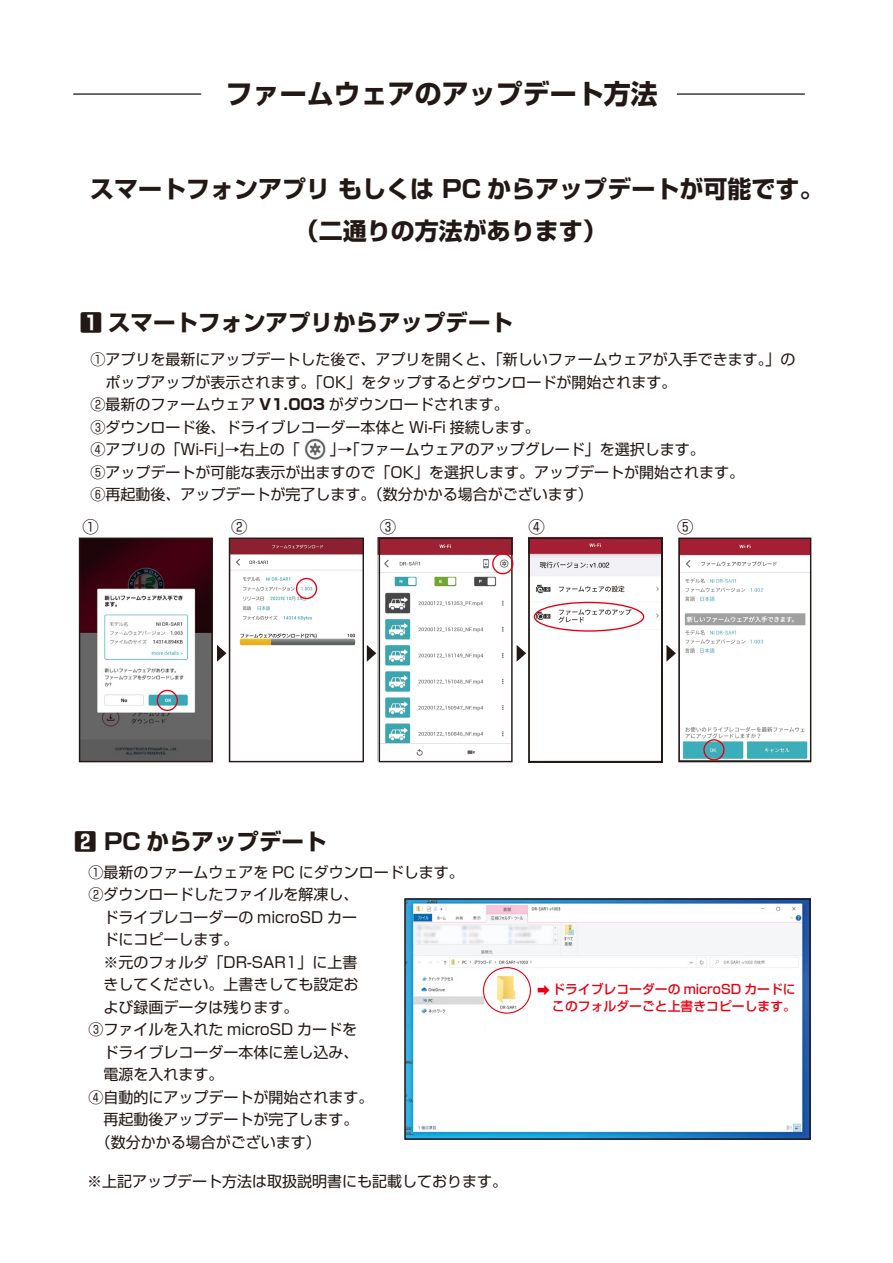
<style>
.page{position:relative;width:893px;height:1263px;background:#fff}
.page>*{position:absolute;margin:0;border:0;box-sizing:border-box;transform-origin:0 0}
.t1{font:700 27px "Shin Go Pro";color:#221815}
.t2{font:700 24px/42px "Shin Go Pro";color:#221815;text-align:center}
.t3{font:700 22.5px "Shin Go Pro";color:#221815}
.t4{font:16.35px "Shin Go Pro";color:#221815}
.t5{font:15px/22.5px "Shin Go Pro";color:#221815}
.t6{font:500 12.9px/17.1px "Shin Go Pro";color:#e60012;text-align:right}
.s1{font-weight:700}
</style>
<div class="page">
<img style="left:81px;top:539px;width:130px;height:221px">
<img style="left:231px;top:539px;width:131px;height:107px">
<img style="left:378px;top:537px;width:133px;height:223px">
<img style="left:530px;top:537px;width:133px;height:225px">
<img style="left:680px;top:539px;width:129px;height:221px">
<svg style="left:217px;top:645px;width:9px;height:17px"></svg>
<div style="left:79px;top:537px;width:134px;height:225px;border:1px solid #221815"></div>
<svg style="left:367px;top:645px;width:9px;height:17px"></svg>
<div style="left:229px;top:537px;width:135px;height:225px;border:1px solid #221815"></div>
<svg style="left:517px;top:645px;width:9px;height:17px"></svg>
<div style="left:379px;top:537px;width:134px;height:225px;border:1px solid #221815"></div>
<svg style="left:666px;top:645px;width:10px;height:17px"></svg>
<div style="left:528px;top:537px;width:134px;height:225px;border:1px solid #221815"></div>
<div style="left:678px;top:537px;width:133px;height:225px;border:1px solid #221815"></div>
<div style="left:492px;top:553px;width:21px;height:21px;border:1px solid #e60012;border-radius:50%"></div>
<div style="left:703px;top:739px;width:22px;height:21px;border:1px solid #e60012;border-radius:50%"></div>
<div style="left:534px;top:602px;width:110px;height:30px;border:1px solid #e60012;border-radius:50%"></div>
<img style="left:407px;top:901px;width:401px;height:236px">
<div style="left:483px;top:967px;width:48px;height:47px;border:1px solid #e60012;border-radius:50%"></div>
<div style="left:404px;top:898px;width:407px;height:242px;border:2px solid #221815"></div>
<img style="left:304px;top:438px;width:22px;height:22px">
<hr style="left:73px;top:93px;width:128px;height:2px;background:#3e3a39">
<hr style="left:677px;top:93px;width:128px;height:2px;background:#3e3a39">
<div style="left:157px;top:690px;width:21px;height:21px;border:1px solid #e60012;border-radius:50%"></div>
<div style="left:296px;top:578px;width:21px;height:21px;border:1px solid #e60012;border-radius:50%"></div>
<h1 class="t1" style="left:226px;top:73px;width:433px">ファームウェアのアップデート方法</h1>
<h2 class="t2" style="left:90px;top:166px;width:735px">スマートフォンアプリ もしくは PC からアップデートが可能です。（二通りの方法があります）</h2>
<h3 class="t3" style="left:80px;top:304px;width:435px">1 スマートフォンアプリからアップデート</h3>
<p class="t5" style="left:90px;top:346px;width:706px">①アプリを最新にアップデートした後で、アプリを開くと、「新しいファームウェアが入手できます。」の　ポップアップが表示されます。「OK」をタップするとダウンロードが開始されます。<br>②最新のファームウェア <span class="s1">V1.003</span> がダウンロードされます。<br>③ダウンロード後、ドライブレコーダー本体と Wi-Fi 接続します。<br>④アプリの「Wi-Fi」→右上の「　　」→「ファームウェアのアップグレード」を選択します。<br>⑤アップデートが可能な表示が出ますので「OK」を選択します。アップデートが開始されます。<br>⑥再起動後、アップデートが完了します。（数分かかる場合がございます）</p>
<p class="t4" style="left:82px;top:513px;width:18px">①</p>
<p class="t4" style="left:231px;top:513px;width:18px">②</p>
<p class="t4" style="left:380px;top:513px;width:18px">③</p>
<p class="t4" style="left:529px;top:513px;width:18px">④</p>
<p class="t4" style="left:677px;top:513px;width:18px">⑤</p>
<h3 class="t3" style="left:74px;top:823px;width:254px">2 PC からアップデート</h3>
<p class="t5" style="left:88px;top:859px;width:377px">①最新のファームウェアを PC にダウンロードします。</p>
<p class="t5" style="left:88px;top:881px;width:271px">②ダウンロードしたファイルを解凍し、</p>
<p class="t5" style="left:103px;top:904px;width:255px">ドライブレコーダーの microSD カー</p>
<p class="t5" style="left:103px;top:926px;width:136px">ドにコピーします。</p>
<p class="t5" style="left:88px;top:949px;width:270px">　※元のフォルダ「DR-SAR1」に上書</p>
<p class="t5" style="left:103px;top:971px;width:256px">きしてください。上書きしても設定お</p>
<p class="t5" style="left:103px;top:994px;width:196px">よび録画データは残ります。</p>
<p class="t5" style="left:88px;top:1016px;width:270px">③ファイルを入れた microSD カードを</p>
<p class="t5" style="left:103px;top:1039px;width:256px">ドライブレコーダー本体に差し込み、</p>
<p class="t5" style="left:103px;top:1061px;width:121px">電源を入れます。</p>
<p class="t5" style="left:88px;top:1084px;width:286px">④自動的にアップデートが開始されます。</p>
<p class="t5" style="left:103px;top:1106px;width:256px">再起動後アップデートが完了します。</p>
<p class="t5" style="left:96px;top:1129px;width:226px">（数分かかる場合がございます）</p>
<p class="t5" style="left:87px;top:1168px;width:422px">※上記アップデート方法は取扱説明書にも記載しております。</p>
<p class="t6" style="left:537px;top:978px;width:260px">➡ ドライブレコーダーの microSD カードにこのフォルダーごと上書きコピーします。</p>
</div>
